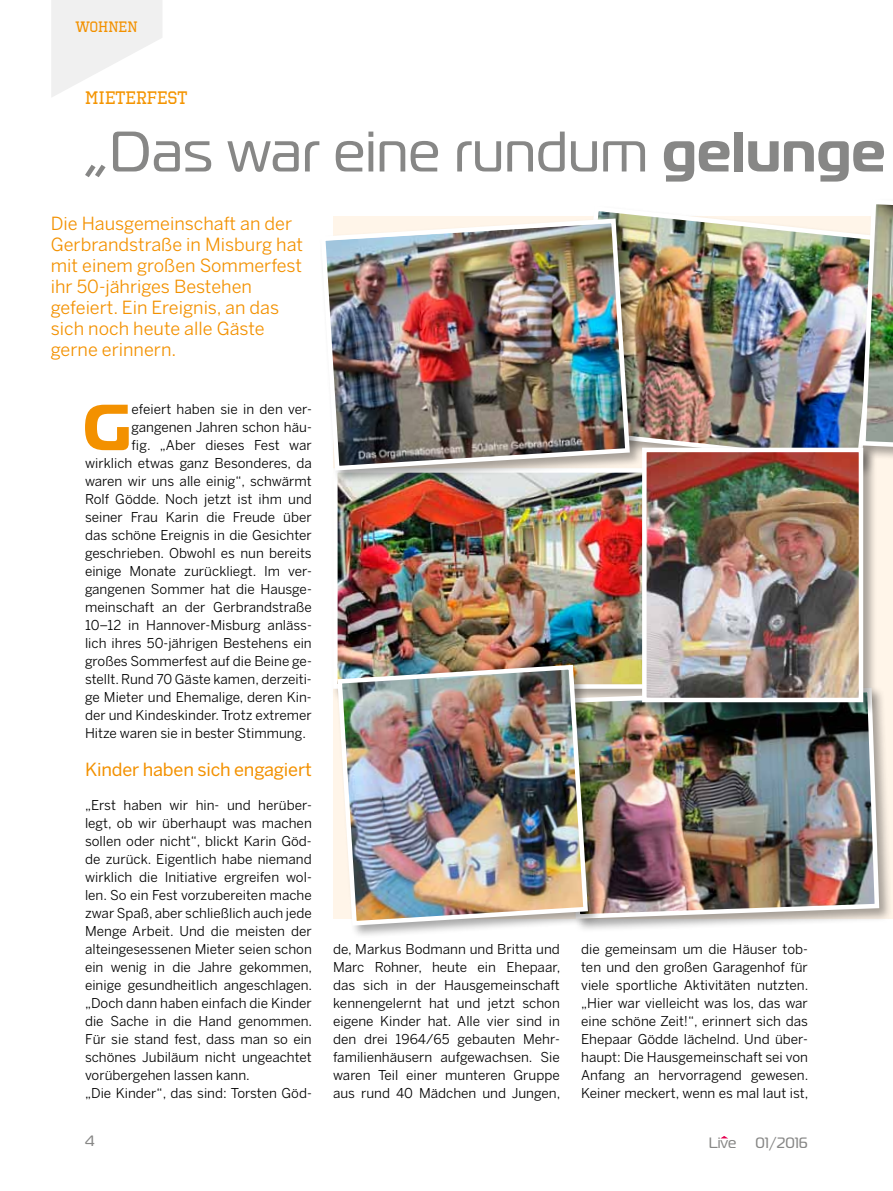
<style>
.page{position:relative;width:893px;height:1191px;background:#fff}
.page>*{position:absolute;margin:0;border:0;box-sizing:border-box;transform-origin:0 0}
.t1{font:700 64.95px "Magistral";color:#f39100}
.t2{font:57px "Magistral";color:#878786}
.t3{font:18px/21px "Benton Sans";color:#f39100}
.t4{font:18px "Benton Sans";letter-spacing:-.01em;color:#f39100}
.t5{font:18px "Octin Sports Rg";letter-spacing:.005em;color:#f49400}
.t6{font:15px "Magistral";color:#878786}
.t7{font:15px "Octin Sports Rg";letter-spacing:.01em;color:#f39100}
.t8{font:13.5px/18px "Benton Sans";color:#000;text-align:justify}
.s1{font-weight:700}
</style>
<div class="page">
<svg style="left:51px;top:0;width:111px;height:97px"></svg>
<img style="left:598px;top:211px;width:261px;height:234px">
<img style="left:859px;top:204px;width:34px;height:261px">
<img style="left:338px;top:484px;width:302px;height:199px">
<div style="left:319px;top:217px;width:325px;height:267px;background:#000;opacity:.35"></div>
<img style="left:319px;top:216px;width:313px;height:257px">
<div style="left:566px;top:686px;width:327px;height:247px;background:#000;opacity:.35"></div>
<img style="left:602px;top:685px;width:279px;height:236px">
<div style="left:640px;top:445px;width:237px;height:271px;background:#000;opacity:.35"></div>
<img style="left:647px;top:453px;width:211px;height:244px">
<div style="left:642px;top:448px;width:221px;height:254px;border:4px solid #fff"></div>
<div style="left:336px;top:663px;width:266px;height:276px;background:#000;opacity:.35"></div>
<img style="left:335px;top:662px;width:255px;height:266px">
<p class="t7" style="left:76px;top:18px;width:63px">WOHNEN</p>
<h3 class="t5" style="left:85px;top:87px;width:104px">MIETERFEST</h3>
<h2 class="t2" style="left:85px;top:117px;width:802px">„Das war eine rundum <span class="s1">gelunge</span></h2>
<h3 class="t3" style="left:51px;top:213px;width:254px">Die Hausgemeinschaft an der<br>Gerbrandstraße in Misburg hat mit einem großen Sommerfest ihr 50-jähriges Bestehen gefeiert. Ein Ereignis, an das sich noch heute alle Gäste gerne erinnern.</h3>
<h1 class="t1" style="left:83px;top:385px;width:45px">G</h1>
<p class="t8" style="left:132px;top:400px;width:182px">efeiert haben sie in den ver-</p>
<p class="t8" style="left:132px;top:418px;width:182px">gangenen Jahren schon häu-</p>
<p class="t8" style="left:132px;top:436px;width:182px">fig. „Aber dieses Fest war</p>
<p class="t8" style="left:85px;top:454px;width:228px">wirklich etwas ganz Besonderes, da</p>
<p class="t8" style="left:85px;top:472px;width:228px">waren wir uns alle einig“, schwärmt</p>
<p class="t8" style="left:85px;top:490px;width:228px">Rolf Gödde. Noch jetzt ist ihm und</p>
<p class="t8" style="left:85px;top:508px;width:228px">seiner Frau Karin die Freude über</p>
<p class="t8" style="left:85px;top:526px;width:228px">das schöne Ereignis in die Gesichter</p>
<p class="t8" style="left:85px;top:544px;width:228px">geschrieben. Obwohl es nun bereits</p>
<p class="t8" style="left:85px;top:562px;width:228px">einige Monate zurückliegt. Im ver-</p>
<p class="t8" style="left:85px;top:580px;width:228px">gangenen Sommer hat die Hausge-</p>
<p class="t8" style="left:85px;top:598px;width:228px">meinschaft an der Gerbrandstraße</p>
<p class="t8" style="left:85px;top:616px;width:228px">10–12 in Hannover-Misburg anläss-</p>
<p class="t8" style="left:85px;top:634px;width:228px">lich ihres 50-jährigen Bestehens ein</p>
<p class="t8" style="left:85px;top:652px;width:228px">großes Sommerfest auf die Beine ge-</p>
<p class="t8" style="left:85px;top:670px;width:228px">stellt. Rund 70 Gäste kamen, derzeiti-</p>
<p class="t8" style="left:85px;top:688px;width:228px">ge Mieter und Ehemalige, deren Kin-</p>
<p class="t8" style="left:85px;top:706px;width:228px">der und Kindeskinder. Trotz extremer</p>
<p class="t8" style="left:85px;top:724px;width:222px">Hitze waren sie in bester Stimmung.</p>
<h3 class="t4" style="left:85px;top:758px;width:228px">Kinder haben sich engagiert</h3>
<p class="t8" style="left:85px;top:796px;width:229px;text-align:left">„Erst haben wir hin- und herüber&shy;legt, ob wir überhaupt was machen sollen oder nicht“, blickt Karin Göd&shy;de zurück. Eigentlich habe niemand wirklich die Initiative ergreifen wol&shy;len. So ein Fest vorzubereiten mache zwar Spaß, aber schließlich auch jede Menge Arbeit. Und die meisten der alteingesessenen Mieter seien schon ein wenig in die Jahre gekommen, einige gesundheitlich angeschlagen. „Doch dann haben einfach die Kinder die Sache in die Hand genommen.<br>Für sie stand fest, dass man so ein schönes Jubiläum nicht ungeachtet vorübergehen lassen kann.<br>„Die Kinder“, das sind: Torsten Göd-</p>
<p class="t8" style="left:333px;top:940px;width:229px">de, Markus Bodmann und Britta und Marc Rohner, heute ein Ehepaar, das sich in der Hausgemeinschaft kennengelernt hat und jetzt schon eigene Kinder hat. Alle vier sind in den drei 1964/65 gebauten Mehr&shy;familienhäusern aufgewachsen. Sie waren Teil einer munteren Gruppe aus rund 40 Mädchen und Jungen,</p>
<p class="t8" style="left:581px;top:940px;width:229px">die gemeinsam um die Häuser tob&shy;ten und den großen Garagenhof für viele sportliche Aktivitäten nutzten. „Hier war vielleicht was los, das war eine schöne Zeit!“, erinnert sich das Ehepaar Gödde lächelnd. Und über&shy;haupt: Die Hausgemeinschaft sei von Anfang an hervorragend gewesen.<br>Keiner meckert, wenn es mal laut ist,</p>
<p class="t6" style="left:85px;top:1132px;width:11px">4</p>
<p class="t6" style="left:709px;top:1133px;width:29px">Live</p>
<p class="t6" style="left:756px;top:1133px;width:54px">01/2016</p>
</div>
